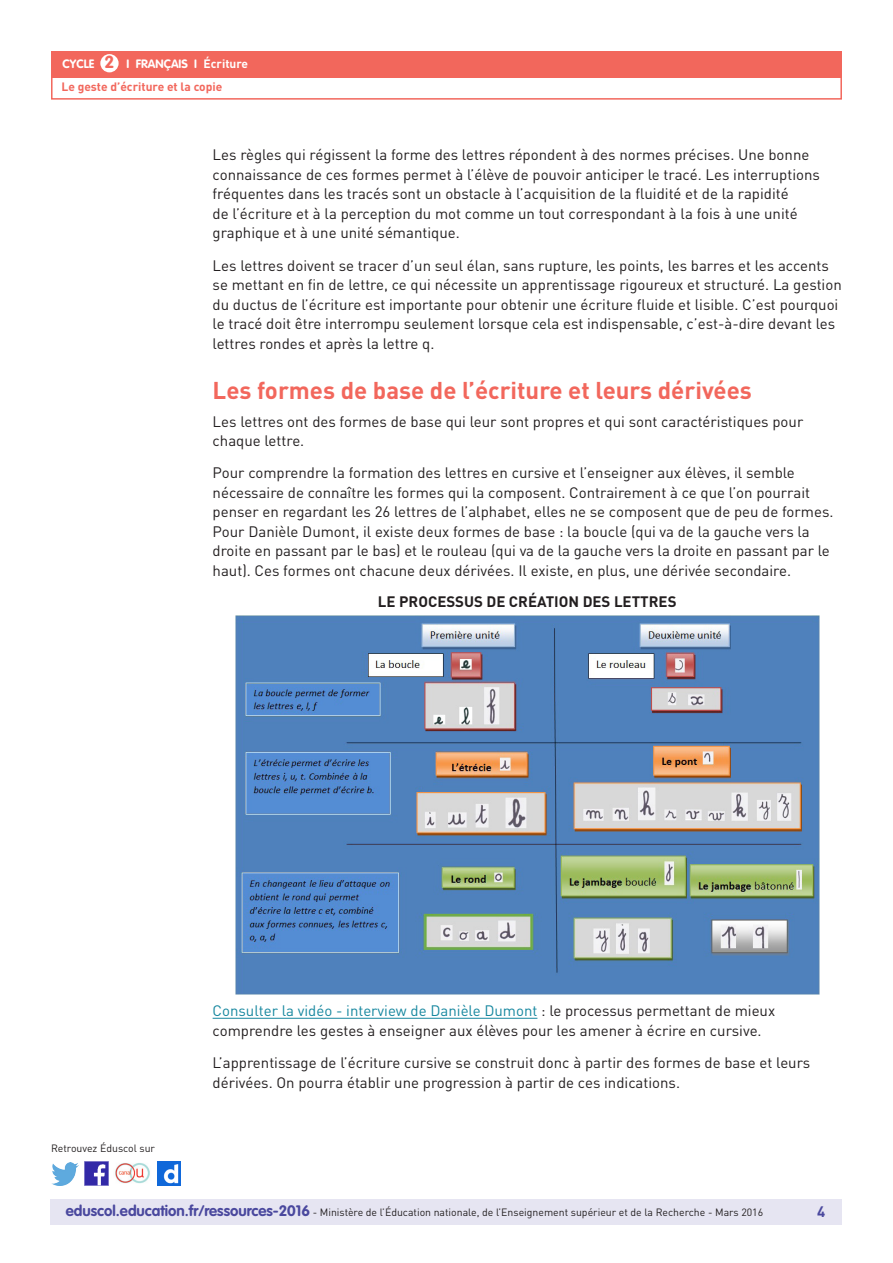
<style>
.page{position:relative;width:893px;height:1263px;background:#fff}
.page>*{position:absolute;margin:0;border:0;box-sizing:border-box;transform-origin:0 0}
._03_Titre_de_niveau{font:700 24px "DIN Pro";color:#f2675c}
.t1{font:700 17.25px "VAG Rounded Std";color:#f2675c}
._06_Texte_courant{font:15px/19.5px "DIN Pro";color:#231f20}
._06_Texte_courant-2{font:700 15px "DIN Pro";color:#231f20}
.t2{font:700 15px "DIN Pro";color:#4a489e}
.t3{font:700 12px "DIN Pro";color:#f2675c}
.t4{font:700 12px "VAG Rounded Std";color:#fff}
.t5{font:700 12px "DIN Pro";color:#fff}
.t6{font:10.5px "DIN Pro";color:#231f20}
.s1{color:#16879f}
.s2{font-family:"VAG Rounded Std";font-weight:700;font-size:15px;color:#4a489e}
</style>
<div class="page">
<div style="left:50px;top:1199px;width:791px;height:26px;background:#e6e5f2"></div>
<div style="left:51px;top:51px;width:791px;height:27px;background:#f2675c"></div>
<div style="left:100px;top:54px;width:19px;height:18px;background:#fff;border-radius:50%"></div>
<div style="left:51px;top:75px;width:791px;height:25px;border:2px solid #f2675c"></div>
<img style="left:85px;top:1162px;width:23px;height:23px">
<img style="left:51px;top:1163px;width:28px;height:22px">
<img style="left:158px;top:1162px;width:22px;height:23px">
<img style="left:115px;top:1163px;width:35px;height:21px">
<hr style="left:213px;top:1018px;width:324px;height:1px;background:#16879f">
<img style="left:235px;top:615px;width:584px;height:379px">
<p class="t1" style="left:105px;top:52px;width:11px">2</p>
<p class="t5" style="left:204px;top:56px;width:46px">Écriture</p>
<p class="t3" style="left:61px;top:79px;width:162px">Le geste d’écriture et la copie</p>
<p class="t4" style="left:63px;top:57px;width:33px">CYCLE</p>
<p class="t4" style="left:127px;top:57px;width:72px">I FRANÇAIS I</p>
<p class="_06_Texte_courant" style="left:213px;top:145px;width:609px">Les règles qui régissent la forme des lettres répondent à des normes précises. Une bonne connaissance de ces formes permet à l’élève de pouvoir anticiper le tracé. Les interruptions fréquentes dans les tracés sont un obstacle à l’acquisition de la fluidité et de la rapidité<br>de l’écriture et à la perception du mot comme un tout correspondant à la fois à une unité graphique et à une unité sémantique.</p>
<p class="_06_Texte_courant" style="left:213px;top:255px;width:631px">Les lettres doivent se tracer d’un seul élan, sans rupture, les points, les barres et les accents se mettant en fin de lettre, ce qui nécessite un apprentissage rigoureux et structuré. La gestion du ductus de l’écriture est importante pour obtenir une écriture fluide et lisible. C’est pourquoi le tracé doit être interrompu seulement lorsque cela est indispensable, c’est-à-dire devant les lettres rondes et après la lettre q.</p>
<p class="_03_Titre_de_niveau" style="left:213px;top:374px;width:541px">Les formes de base de l’écriture et leurs dérivées</p>
<p class="_06_Texte_courant" style="left:213px;top:411px;width:592px">Les lettres ont des formes de base qui leur sont propres et qui sont caractéristiques pour chaque lettre.</p>
<p class="_06_Texte_courant" style="left:213px;top:463px;width:622px">Pour comprendre la formation des lettres en cursive et l’enseigner aux élèves, il semble nécessaire de connaître les formes qui la composent. Contrairement à ce que l’on pourrait penser en regardant les 26 lettres de l’alphabet, elles ne se composent que de peu de formes.<br>Pour Danièle Dumont, il existe deux formes de base : la boucle (qui va de la gauche vers la droite en passant par le bas) et le rouleau (qui va de la gauche vers la droite en passant par le haut). Ces formes ont chacune deux dérivées. Il existe, en plus, une dérivée secondaire.</p>
<p class="_06_Texte_courant-2" style="left:378px;top:591px;width:300px">LE PROCESSUS DE CRÉATION DES LETTRES</p>
<p class="t6" style="left:51px;top:1141px;width:106px">Retrouvez Éduscol sur</p>
<p class="_06_Texte_courant" style="left:213px;top:1001px;width:564px"><span class="s1">Consulter la vidéo - interview de Danièle Dumont</span> : le processus permettant de mieux comprendre les gestes à enseigner aux élèves pour les amener à écrire en cursive.</p>
<p class="_06_Texte_courant" style="left:213px;top:1052px;width:599px">L’apprentissage de l’écriture cursive se construit donc à partir des formes de base et leurs dérivées. On pourra établir une progression à partir de ces indications.</p>
<p class="t6" style="left:66px;top:1205px;width:699px"><span class="s2">eduscol.education.fr/ressources-2016</span> - Ministère de l’Éducation nationale, de l’Enseignement supérieur et de la Recherche - Mars 2016</p>
<p class="t2" style="left:817px;top:1201px;width:10px">4</p>
</div>
